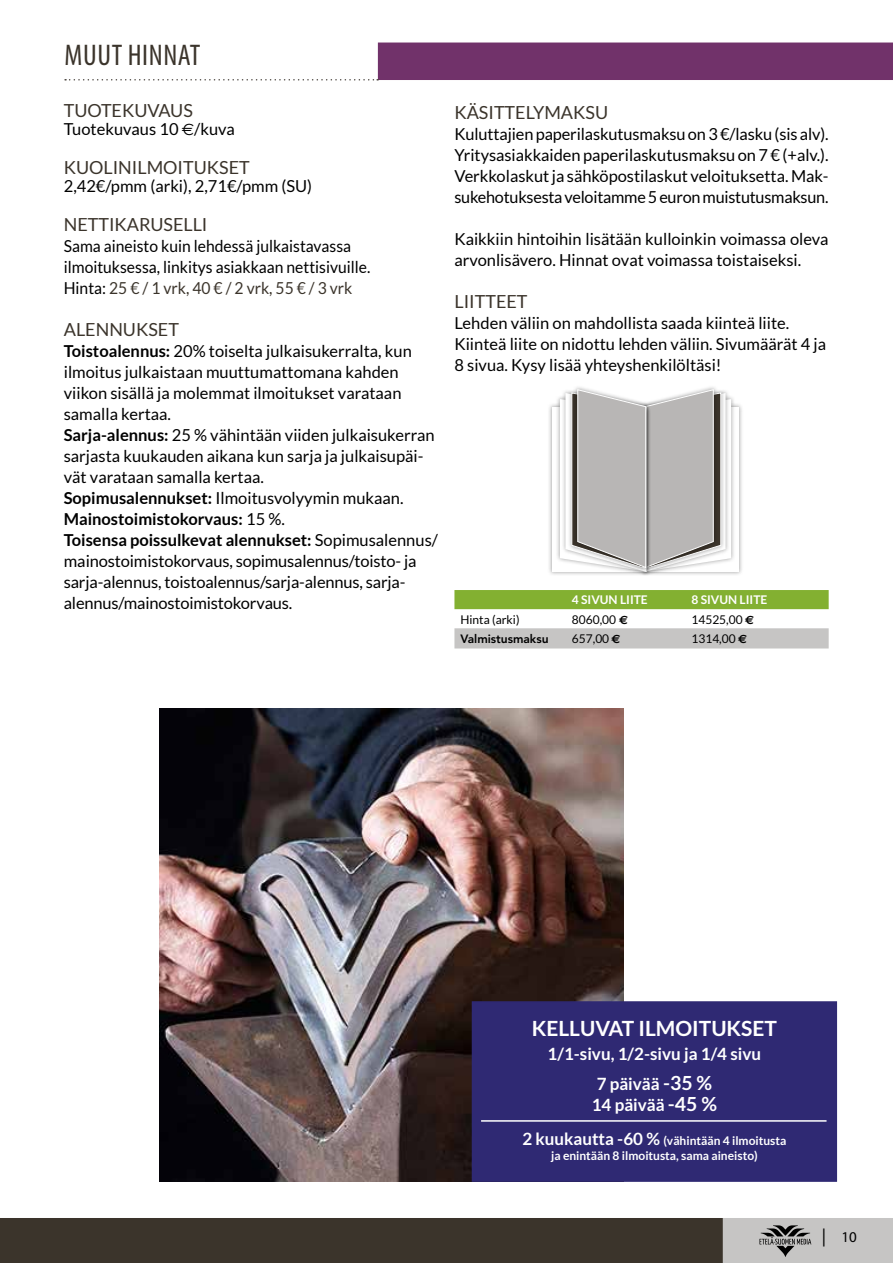
<style>
.page{position:relative;width:893px;height:1263px;background:#fff}
.page>*{position:absolute;margin:0;border:0;box-sizing:border-box;transform-origin:0 0}
.t1{font:condensed 30px "Myriad Pro";letter-spacing:.02em;color:#3b342b}
.t2{font:700 21px "Lato";color:#fff}
.t3{font:18px "Lato";color:#3b342b}
.t4{font:700 16.95px/30px "Lato";color:#fff;text-align:center}
.t5{font:16.5px/21px "Lato";color:#000}
.t6{font:16.5px/21px "Lato";color:#000;scale:.95 1}
.t7{font:15px "Myriad Pro";color:#000}
.t8{font:700 12px/15px "Lato";color:#fff;text-align:center}
.t9{font:12px "Lato";color:#000}
.t10{font:800 12px "Avenir";color:#000}
.s1{font-family:"Euro Sans"}
.s2{color:#3b342b}
.s3{font-weight:700}
.s4{font-family:"Euro Sans";font-weight:700}
.s5{font-size:19.5px}
.s6{font-size:16.95px}
.s7{font-size:18px}
</style>
<div class="page">
<hr style="left:892px;top:1217px;width:1px;height:45px;background:#3b342b">
<div style="left:0;top:1218px;width:723px;height:45px;background:#3b342b"></div>
<div style="left:723px;top:1218px;width:170px;height:45px;background:#c6c5c4"></div>
<svg style="left:759px;top:1225px;width:52px;height:32px"></svg>
<img style="left:160px;top:709px;width:463px;height:472px">
<div style="left:640px;top:402px;width:104px;height:174px;background:#000;opacity:.35"></div>
<div style="left:644px;top:407px;width:95px;height:165px;background:#fff"></div>
<div style="left:640px;top:395px;width:96px;height:181px;background:#000;opacity:.35"></div>
<div style="left:547px;top:402px;width:104px;height:174px;background:#000;opacity:.35"></div>
<div style="left:552px;top:407px;width:95px;height:165px;background:#fff"></div>
<div style="left:555px;top:395px;width:96px;height:181px;background:#000;opacity:.35"></div>
<div style="left:561px;top:389px;width:90px;height:187px;background:#000;opacity:.35"></div>
<div style="left:573px;top:385px;width:77px;height:187px;background:#000;opacity:.35"></div>
<svg style="left:560px;top:389px;width:171px;height:183px;background:#bebcbb"></svg>
<div style="left:454px;top:590px;width:375px;height:19px;background:#83b031"></div>
<div style="left:454px;top:628px;width:375px;height:20px;background:#c6c5c4"></div>
<div style="left:378px;top:43px;width:515px;height:37px;background:#71326a"></div>
<svg style="left:65px;top:79px;width:313px;height:2px"></svg>
<div style="left:472px;top:1001px;width:365px;height:181px;background:#2f2973;border:2px solid #2f2973"></div>
<hr style="left:481px;top:1120px;width:345px;height:2px;background:#fff">
<h1 class="t1" style="left:65px;top:37px;width:137px">MUUT HINNAT</h1>
<p class="t3" style="left:64px;top:100px;width:131px">TUOTEKUVAUS</p>
<p class="t5" style="left:64px;top:118px;width:173px">Tuotekuvaus 10 <span class="s1">e</span>/kuva</p>
<p class="t3" style="left:64px;top:157px;width:188px">KUOLINILMOITUKSET</p>
<p class="t5" style="left:64px;top:175px;width:250px">2,42€/pmm (arki), 2,71€/pmm (SU)</p>
<p class="t3" style="left:64px;top:214px;width:145px">NETTIKARUSELLI</p>
<p class="t6" style="left:64px;top:235px;width:324px">Sama aineisto kuin lehdessä julkaistavassa ilmoituksessa, linkitys asiakkaan nettisivuille.<br>Hinta: <span class="s2">25 € / 1 vrk, 40 € / 2 vrk, 55 € / 3 vrk</span></p>
<p class="t3" style="left:64px;top:319px;width:117px">ALENNUKSET</p>
<p class="t5" style="left:64px;top:340px;width:376px"><span class="s3">Toistoalennus:</span> 20% toiselta julkaisukerralta, kun ilmoitus julkaistaan muuttumattomana kahden viikon sisällä ja molemmat ilmoitukset varataan samalla kertaa.<br><span class="s3">Sarja-alennus:</span> 25 % vähintään viiden julkaisukerran sarjasta kuukauden aikana kun sarja ja julkaisupäi&shy;vät varataan samalla kertaa.<br><span class="s3">Sopimusalennukset:</span> Ilmoitusvolyymin mukaan.<br><span class="s3">Mainostoimistokorvaus:</span> 15 %.<br><span class="s3">Toisensa poissulkevat alennukset:</span> Sopimusalennus/ mainostoimistokorvaus, sopimusalennus/toisto- ja sarja-alennus, toistoalennus/sarja-alennus, sarja&shy;alennus/mainostoimistokorvaus.</p>
<p class="t3" style="left:454px;top:102px;width:155px">KÄSITTELYMAKSU</p>
<p class="t5" style="left:454px;top:123px;width:376px;text-align:justify">Kuluttajien paperilaskutusmaksu on 3 €/lasku (sis alv).<br>Yritysasiakkaiden paperilaskutusmaksu on 7 € (+alv.).<br>Verkkolaskut ja sähköpostilaskut veloituksetta. Mak&shy;sukehotuksesta veloitamme 5 euron muistutusmaksun.</p>
<p class="t5" style="left:454px;top:228px;width:376px">Kaikkiin hintoihin lisätään kulloinkin voimassa oleva arvonlisävero. Hinnat ovat voimassa toistaiseksi.</p>
<p class="t3" style="left:454px;top:291px;width:75px">LIITTEET</p>
<p class="t5" style="left:454px;top:312px;width:373px">Lehden väliin on mahdollista saada kiinteä liite.<br>Kiinteä liite on nidottu lehden väliin. Sivumäärät 4 ja<br>8 sivua. Kysy lisää yhteyshenkilöltäsi!</p>
<p class="t8" style="left:572px;top:592px;width:77px">4 SIVUN LIITE</p>
<p class="t8" style="left:691px;top:592px;width:77px">8 SIVUN LIITE</p>
<p class="t9" style="left:460px;top:612px;width:61px">Hinta (arki)</p>
<p class="t9" style="left:572px;top:612px;width:58px">8060,00 <span class="s4">E</span></p>
<p class="t9" style="left:691px;top:612px;width:64px">14525,00 <span class="s4">E</span></p>
<p class="t10" style="left:460px;top:632px;width:90px">Valmistusmaksu</p>
<p class="t9" style="left:572px;top:632px;width:50px">657,00 <span class="s4">E</span></p>
<p class="t9" style="left:691px;top:632px;width:57px">1314,00 <span class="s4">E</span></p>
<p class="t2" style="left:532px;top:1016px;width:247px">KELLUVAT ILMOITUKSET</p>
<p class="t4" style="left:548px;top:1038px;width:215px">1/1-sivu, 1/2-sivu ja 1/4 sivu<br>7 päivää <span class="s5">-35 %</span></p>
<p class="t4" style="left:592px;top:1089px;width:127px">14 päivää <span class="s5">-45 %</span></p>
<p class="t8" style="left:522px;top:1133px;width:266px"><span class="s6">2 kuukautta -60 %</span> (vähintään 4 ilmoitusta ja enintään 8 ilmoitusta, sama aineisto)</p>
<p class="t7" style="left:822px;top:1227px;width:36px"><span class="s7">|</span> 10</p>
</div>
